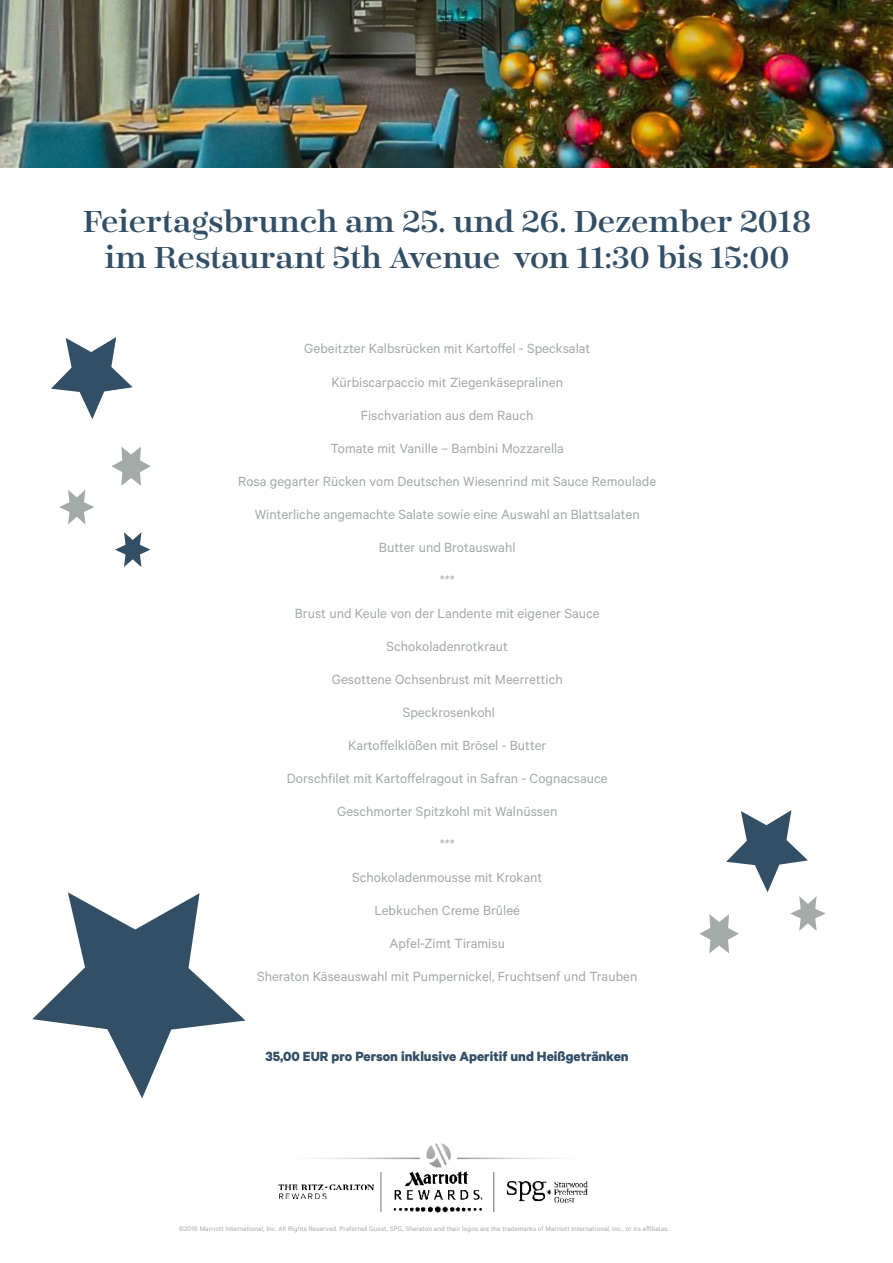
<style>
.page{position:relative;width:893px;height:1263px;background:#fff}
.page>*{position:absolute;margin:0;border:0;box-sizing:border-box;transform-origin:0 0}
.t1{font:30px "Encorpada Sheraton";letter-spacing:-.005em;color:#334f66}
.Standard__Web{font:15px "Calibre";color:#a3aaa8}
.t2{font:700 15px "Calibre";color:#334f66}
.t3{font:7.5px "Calibre";letter-spacing:.01em;color:#a3aaa8}
</style>
<div class="page">
<svg style="left:51px;top:337px;width:82px;height:82px"></svg>
<svg style="left:59px;top:490px;width:35px;height:35px"></svg>
<svg style="left:115px;top:532px;width:35px;height:35px"></svg>
<svg style="left:111px;top:447px;width:40px;height:39px"></svg>
<svg style="left:699px;top:810px;width:127px;height:143px"></svg>
<svg style="left:32px;top:892px;width:213px;height:206px"></svg>
<img style="left:278px;top:1143px;width:310px;height:70px">
<img style="left:0;top:0;width:893px;height:168px">
<p class="t1" style="left:83px;top:200px;width:730px">Feiertagsbrunch am 25. und 26. Dezember 2018</p>
<p class="t1" style="left:105px;top:236px;width:686px">im Restaurant 5th Avenue von 11:30 bis 15:00</p>
<p class="Standard__Web" style="left:304px;top:340px;width:288px">Gebeitzter Kalbsrücken mit Kartoffel - Specksalat</p>
<p class="Standard__Web" style="left:331px;top:373px;width:233px">Kürbiscarpaccio mit Ziegenkäsepralinen</p>
<p class="Standard__Web" style="left:361px;top:406px;width:174px">Fischvariation aus dem Rauch</p>
<p class="Standard__Web" style="left:330px;top:439px;width:235px">Tomate mit Vanille – Bambini Mozzarella</p>
<p class="Standard__Web" style="left:238px;top:472px;width:420px">Rosa gegarter Rücken vom Deutschen Wiesenrind mit Sauce Remoulade</p>
<p class="Standard__Web" style="left:255px;top:505px;width:386px">Winterliche angemachte Salate sowie eine Auswahl an Blattsalaten</p>
<p class="Standard__Web" style="left:379px;top:538px;width:138px">Butter und Brotauswahl</p>
<p class="Standard__Web" style="left:440px;top:571px;width:16px">***</p>
<p class="Standard__Web" style="left:295px;top:604px;width:306px">Brust und Keule von der Landente mit eigener Sauce</p>
<p class="Standard__Web" style="left:387px;top:637px;width:123px">Schokoladenrotkraut</p>
<p class="Standard__Web" style="left:332px;top:670px;width:232px">Gesottene Ochsenbrust mit Meerrettich</p>
<p class="Standard__Web" style="left:403px;top:703px;width:94px">Speckrosenkohl</p>
<p class="Standard__Web" style="left:348px;top:736px;width:200px">Kartoffelklößen mit Brösel - Butter</p>
<p class="Standard__Web" style="left:287px;top:769px;width:322px">Dorschfilet mit Kartoffelragout in Safran - Cognacsauce</p>
<p class="Standard__Web" style="left:337px;top:802px;width:222px">Geschmorter Spitzkohl mit Walnüssen</p>
<p class="Standard__Web" style="left:440px;top:835px;width:16px">***</p>
<p class="Standard__Web" style="left:352px;top:868px;width:192px">Schokoladenmousse mit Krokant</p>
<p class="Standard__Web" style="left:374px;top:901px;width:147px">Lebkuchen Creme Brûleé</p>
<p class="Standard__Web" style="left:389px;top:934px;width:117px">Apfel-Zimt Tiramisu</p>
<p class="Standard__Web" style="left:257px;top:967px;width:382px">Sheraton Käseauswahl mit Pumpernickel, Fruchtsenf und Trauben</p>
<p class="t2" style="left:265px;top:1047px;width:365px">35,00 EUR pro Person inklusive Aperitif und Heißgetränken</p>
<p class="t3" style="left:179px;top:1224px;width:492px">©2016 Marriott International, Inc. All Rights Reserved. Preferred Guest, SPG, Sheraton and their logos are the trademarks of Marriott International, Inc., or its affiliates.</p>
</div>
